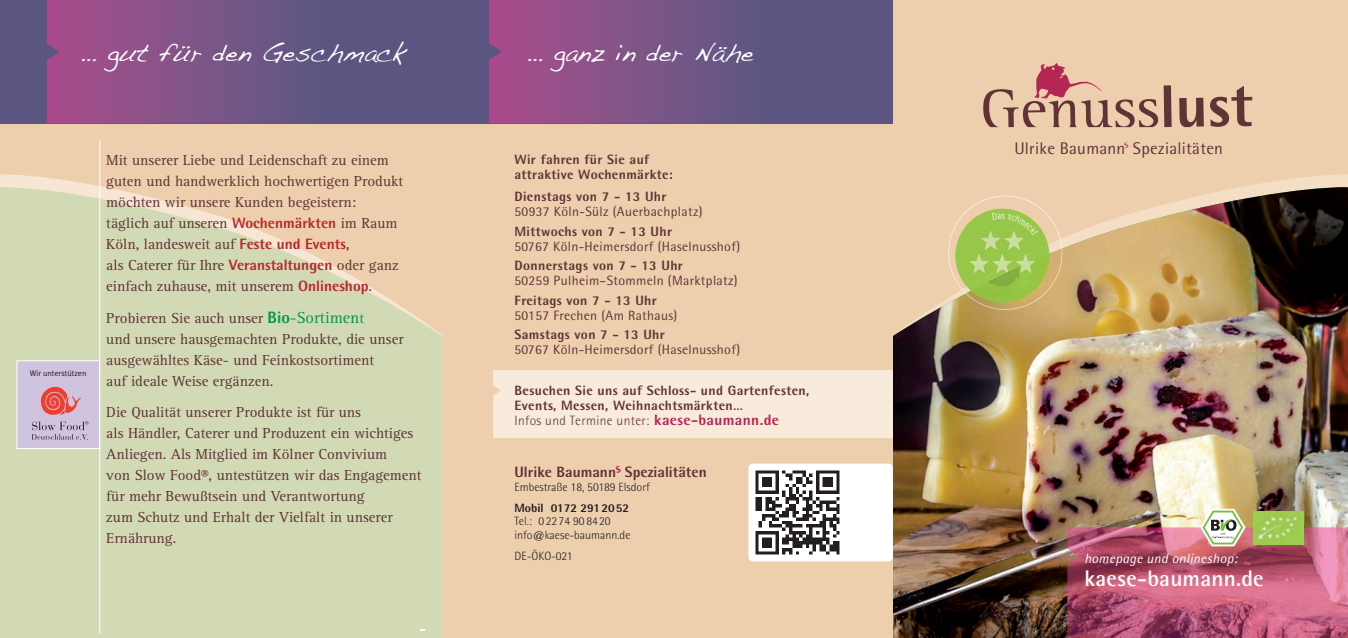
<style>
.page{position:relative;width:1348px;height:638px;background:#fff}
.page>*{position:absolute;margin:0;border:0;box-sizing:border-box;transform-origin:0 0}
.t1{font:25.5px "Handwriting Dakota";color:#fff}
.t2{font:700 22.5px "AT Rotis Semi Sans";letter-spacing:.01em;color:#fff}
.t3{font:16.95px "AT Rotis Semi Sans";letter-spacing:.015em;color:#603336}
.t4{font:15px/21px "AT Rotis Serif";color:#603336}
.t5{font:800 15px "AT Rotis Semi Sans";color:#603336}
.t6{font:800 13.5px/15px "AT Rotis Semi Sans";letter-spacing:.025em;color:#603336}
.t7{font:13.5px "AT Rotis Semi Sans";letter-spacing:.025em;color:#603336}
.t8{font:italic 13.5px "AT Rotis Semi Sans";letter-spacing:.02em;color:#fff}
.t9{font:300 12px/13.5px "AT Rotis Semi Sans";color:#231f20}
.t10{font:800 12px "AT Rotis Semi Sans";color:#231f20}
.t11{font:8.1px "Meta Normal";color:#231f20}
.s1{font-family:"AT Rotis Semi Sans";font-weight:800;color:#b7282e}
.s2{font-family:"AT Rotis Semi Sans";font-weight:700}
.s3{font-family:"AT Rotis Semi Sans";font-weight:800;font-size:16.5px;color:#03994a}
.s4{font-size:16.5px;color:#03994a}
.s5{color:#03994a}
.s6{font-weight:300}
.s7{font-size:15px;color:#b62654}
</style>
<div class="page">
<div style="left:893px;top:0;width:455px;height:638px;background:#eecfad"></div>
<img style="left:893px;top:187px;width:455px;height:451px">
<svg style="left:1164px;top:85px;width:8px;height:42px"></svg>
<svg style="left:1179px;top:98px;width:25px;height:29px"></svg>
<svg style="left:1210px;top:86px;width:42px;height:41px"></svg>
<svg style="left:983px;top:63px;width:175px;height:64px"></svg>
<img style="left:1067px;top:527px;width:281px;height:111px">
<svg style="left:1200px;top:509px;width:46px;height:37px;background:#cbc7af"></svg>
<img style="left:1253px;top:512px;width:50px;height:32px">
<div style="left:0;top:0;width:442px;height:638px;background:#eecfad"></div>
<div style="left:442px;top:0;width:451px;height:638px;background:#eecfad"></div>
<svg style="left:0;top:185px;width:442px;height:453px;background:#d5d9b4"></svg>
<img style="left:965px;top:294px;width:97px;height:16px">
<img style="left:971px;top:294px;width:78px;height:9px">
<div style="left:17px;top:361px;width:82px;height:87px;background:#d0c3df"></div>
<svg style="left:32px;top:386px;width:56px;height:54px"></svg>
<div style="left:17px;top:360px;width:83px;height:89px;border:1px solid #fff"></div>
<hr style="left:99px;top:140px;width:1px;height:494px;background:#fff">
<div style="left:748px;top:463px;width:145px;height:98px;background:#fff;border-radius:4px"></div>
<img style="left:755px;top:470px;width:84px;height:84px">
<div style="left:493px;top:370px;width:400px;height:68px;background:#f8ebdb"></div>
<div style="left:0;top:0;width:442px;height:123px;background:#5b5681"></div>
<img style="left:47px;top:0;width:236px;height:123px">
<div style="left:442px;top:0;width:451px;height:123px;background:#5b5681"></div>
<img style="left:489px;top:0;width:236px;height:123px">
<svg style="left:948px;top:196px;width:114px;height:98px"></svg>
<h1 class="t1" style="left:81px;top:37px;width:326px">… gut für den Geschmack</h1>
<h1 class="t1" style="left:527px;top:37px;width:228px">… ganz in der Nähe</h1>
<p class="t11" style="left:30px;top:368px;width:58px">Wir unterstützen</p>
<p class="t4" style="left:106px;top:151px;width:299px">Mit unserer Liebe und Leidenschaft zu einem guten und handwerklich hochwertigen Produkt möchten wir unsere Kunden begeistern:<br>täglich auf unseren <span class="s1">Wochenmärkten</span> im Raum Köln, landesweit auf <span class="s1">Feste und Events</span><span class="s2">,<br></span>als Caterer für Ihre <span class="s1">Veranstaltungen</span> oder ganz einfach zuhause, mit unserem <span class="s1">Onlineshop</span>.</p>
<p class="t4" style="left:106px;top:309px;width:299px">Probieren Sie auch unser <span class="s3">Bio</span><span class="s4">-Sortimen</span><span class="s5">t<br></span>und unsere hausgemachten Produkte, die unser ausgewähltes Käse- und Feinkostsortiment<br>auf ideale Weise ergänzen.</p>
<p class="t4" style="left:106px;top:403px;width:317px">Die Qualität unserer Produkte ist für uns<br>als Händler, Caterer und Produzent ein wichtiges Anliegen. Als Mitglied im Kölner Convivium<br>von Slow Food®, untestützen wir das Engagement für mehr Bewußtsein und Verantwortung<br>zum Schutz und Erhalt der Vielfalt in unserer Ernährung.</p>
<p class="t6" style="left:514px;top:153px;width:160px">Wir fahren für Sie auf attraktive Wochenmärkte:</p>
<p class="t6" style="left:514px;top:190px;width:153px">Dienstags von 7 - 13 Uhr</p>
<p class="t7" style="left:514px;top:207px;width:190px">50937 Köln-Sülz (Auerbachplatz)</p>
<p class="t6" style="left:514px;top:225px;width:159px">Mittwochs von 7 - 13 Uhr</p>
<p class="t7" style="left:514px;top:241px;width:227px">50767 Köln-Heimersdorf (Haselnusshof)</p>
<p class="t6" style="left:514px;top:259px;width:170px">Donnerstags von 7 - 13 Uhr</p>
<p class="t7" style="left:514px;top:276px;width:225px">50259 Pulheim–Stommeln (Marktplatz)</p>
<p class="t6" style="left:514px;top:294px;width:144px">Freitags von 7 - 13 Uhr</p>
<p class="t7" style="left:514px;top:310px;width:164px">50157 Frechen (Am Rathaus)</p>
<p class="t6" style="left:514px;top:328px;width:152px">Samstags von 7 - 13 Uhr</p>
<p class="t7" style="left:514px;top:345px;width:227px">50767 Köln-Heimersdorf (Haselnusshof)</p>
<p class="t6" style="left:514px;top:384px;width:296px">Besuchen Sie uns auf Schloss- und Gartenfesten,<br>Events, Messen, Weihnachtsmärkten…<br><span class="s6">Infos und Termine unter:</span> <span class="s7">kaese-baumann.de</span></p>
<p class="t5" style="left:514px;top:467px;width:194px">Ulrike Baumann Spezialitäten</p>
<p class="t9" style="left:514px;top:481px;width:137px">Embestraße 18, 50189 Elsdorf</p>
<p class="t10" style="left:514px;top:503px;width:116px">Mobil 0172 2912052</p>
<p class="t9" style="left:514px;top:515px;width:118px">Tel.: 0 2274 90 8420 info@kaese-baumann.de</p>
<p class="t9" style="left:514px;top:550px;width:60px">DE-ÖKO-021</p>
<p class="t3" style="left:1014px;top:143px;width:210px">Ulrike Baumann Spezialitäten</p>
<p class="t8" style="left:1084px;top:554px;width:154px">homepage und onlineshop:</p>
<h2 class="t2" style="left:1084px;top:570px;width:181px">kaese-baumann.de</h2>
</div>
